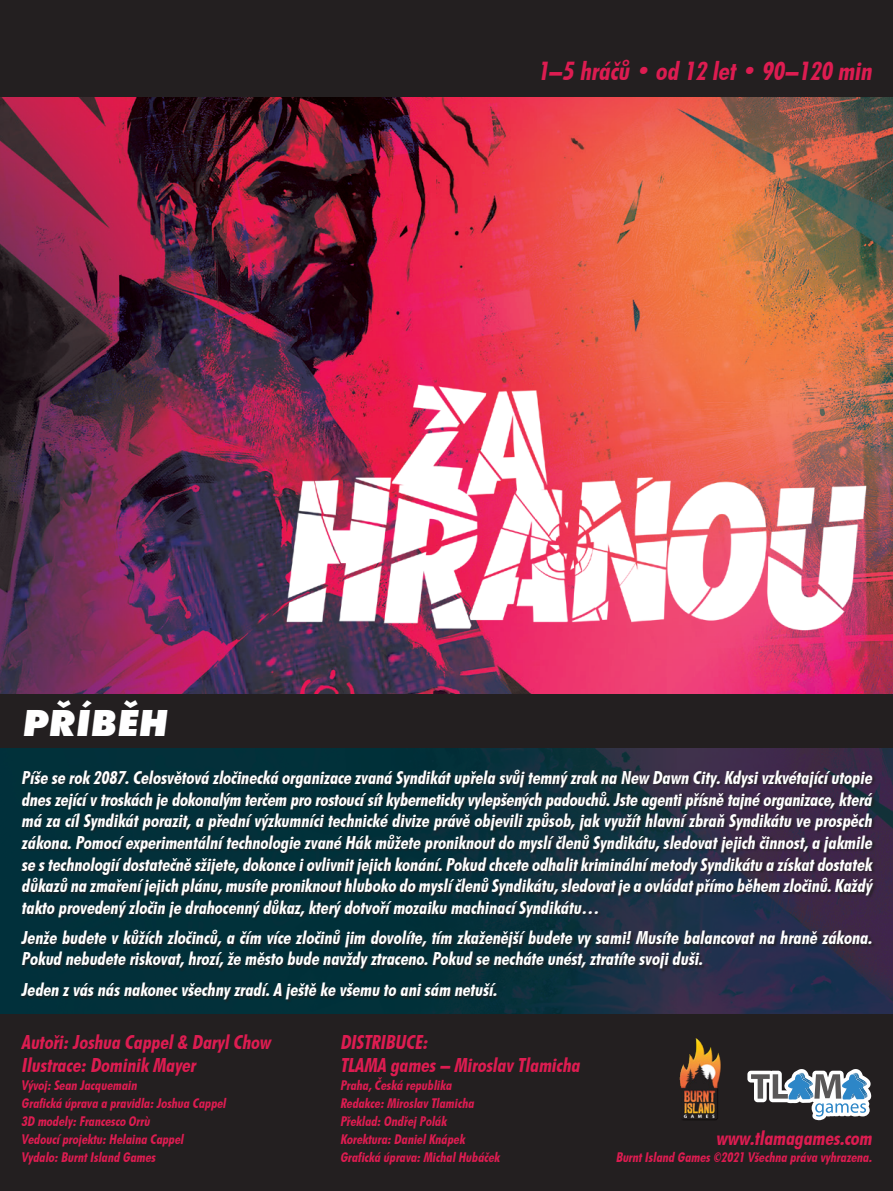
<style>
.page{position:relative;width:893px;height:1191px;background:#fff}
.page>*{position:absolute;margin:0;border:0;box-sizing:border-box;transform-origin:0 0}
.t1{font:italic 800 39px "Futura PT";color:#fff}
.t2{font:25.5px "Futuri Condensed CZ";color:#dd1c51}
.t3{font:19.5px "Futuri Condensed CZ";color:#dd1c51}
.t4{font:18px/21.6px "Futuri Condensed CZ";color:#fff;text-align:justify}
.t5{font:13.5px "Futuri Condensed CZ";color:#dd1c51}
</style>
<div class="page">
<img style="left:0;top:96px;width:893px;height:598px">
<svg style="left:0;top:748px;width:893px;height:266px;background:#142e3f"></svg>
<div style="left:0;top:694px;width:893px;height:54px;background:#231f20"></div>
<div style="left:0;top:1014px;width:893px;height:177px;background:#231f20"></div>
<div style="left:0;top:0;width:893px;height:96px;background:#231f20"></div>
<img style="left:285px;top:377px;width:584px;height:260px">
<img style="left:680px;top:1038px;width:41px;height:82px">
<div style="left:21px;top:770px;width:856px;height:232px;background:#231f20;opacity:.75"></div>
<svg style="left:747px;top:1069px;width:124px;height:51px"></svg>
<p class="t1" style="left:22px;top:697px;width:147px">PŘÍBĚH</p>
<p class="t2" style="left:537px;top:54px;width:336px">1–5 hráčů • od 12 let • 90–120 min</p>
<p class="t4" style="left:21px;top:766px;width:852px">Píše se rok 2087. Celosvětová zločinecká organizace zvaná Syndikát upřela svůj temný zrak na New Dawn City. Kdysi vzkvétající utopie dnes zející v troskách je dokonalým terčem pro rostoucí sít kyberneticky vylepšených padouchů. Jste agenti přísně tajné organizace, která má za cíl Syndikát porazit, a přední výzkumníci technické divize právě objevili způsob, jak využít hlavní zbraň Syndikátu ve prospěch zákona. Pomocí experimentální technologie zvané Hák můžete proniknout do myslí členů Syndikátu, sledovat jejich činnost, a jakmile se s technologií dostatečně sžijete, dokonce i ovlivnit jejich konání. Pokud chcete odhalit kriminální metody Syndikátu a získat dostatek důkazů na zmaření jejich plánu, musíte proniknout hluboko do myslí členů Syndikátu, sledovat je a ovládat přímo během zločinů. Každý takto provedený zločin je drahocenný důkaz, který dotvoří mozaiku machinací Syndikátu…</p>
<p class="t4" style="left:21px;top:926px;width:852px">Jenže budete v kůžích zločinců, a čím více zločinů jim dovolíte, tím zkaženější budete vy sami! Musíte balancovat na hraně zákona.<br>Pokud nebudete riskovat, hrozí, že město bude navždy ztraceno. Pokud se necháte unést, ztratíte svoji duši.</p>
<p class="t4" style="left:21px;top:977px;width:477px">Jeden z vás nás nakonec všechny zradí. A ještě ke všemu to ani sám netuší.</p>
<p class="t3" style="left:21px;top:1029px;width:251px">Autoři: Joshua Cappel &amp; Daryl Chow</p>
<p class="t3" style="left:21px;top:1051px;width:176px">Ilustrace: Dominik Mayer</p>
<p class="t5" style="left:21px;top:1075px;width:117px">Vývoj: Sean Jacquemain</p>
<p class="t5" style="left:21px;top:1093px;width:206px">Grafická úprava a pravidla: Joshua Cappel</p>
<p class="t5" style="left:21px;top:1111px;width:130px">3D modely: Francesco Orrù</p>
<p class="t5" style="left:21px;top:1129px;width:164px">Vedoucí projektu: Helaina Cappel</p>
<p class="t5" style="left:21px;top:1147px;width:136px">Vydalo: Burnt Island Games</p>
<p class="t3" style="left:340px;top:1029px;width:89px">DISTRIBUCE:</p>
<p class="t3" style="left:340px;top:1051px;width:241px">TLAMA games – Miroslav Tlamicha</p>
<p class="t5" style="left:340px;top:1075px;width:113px">Praha, Česká republika</p>
<p class="t5" style="left:340px;top:1093px;width:135px">Redakce: Miroslav Tlamicha</p>
<p class="t5" style="left:340px;top:1111px;width:108px">Překlad: Ondřej Polák</p>
<p class="t5" style="left:340px;top:1129px;width:126px">Korektura: Daniel Knápek</p>
<p class="t5" style="left:340px;top:1147px;width:161px">Grafická úprava: Michal Hubáček</p>
<p class="t5" style="left:616px;top:1147px;width:257px">Burnt Island Games ©2021 Všechna práva vyhrazena.</p>
<p class="t3" style="left:716px;top:1125px;width:157px">www.tlamagames.com</p>
</div>
